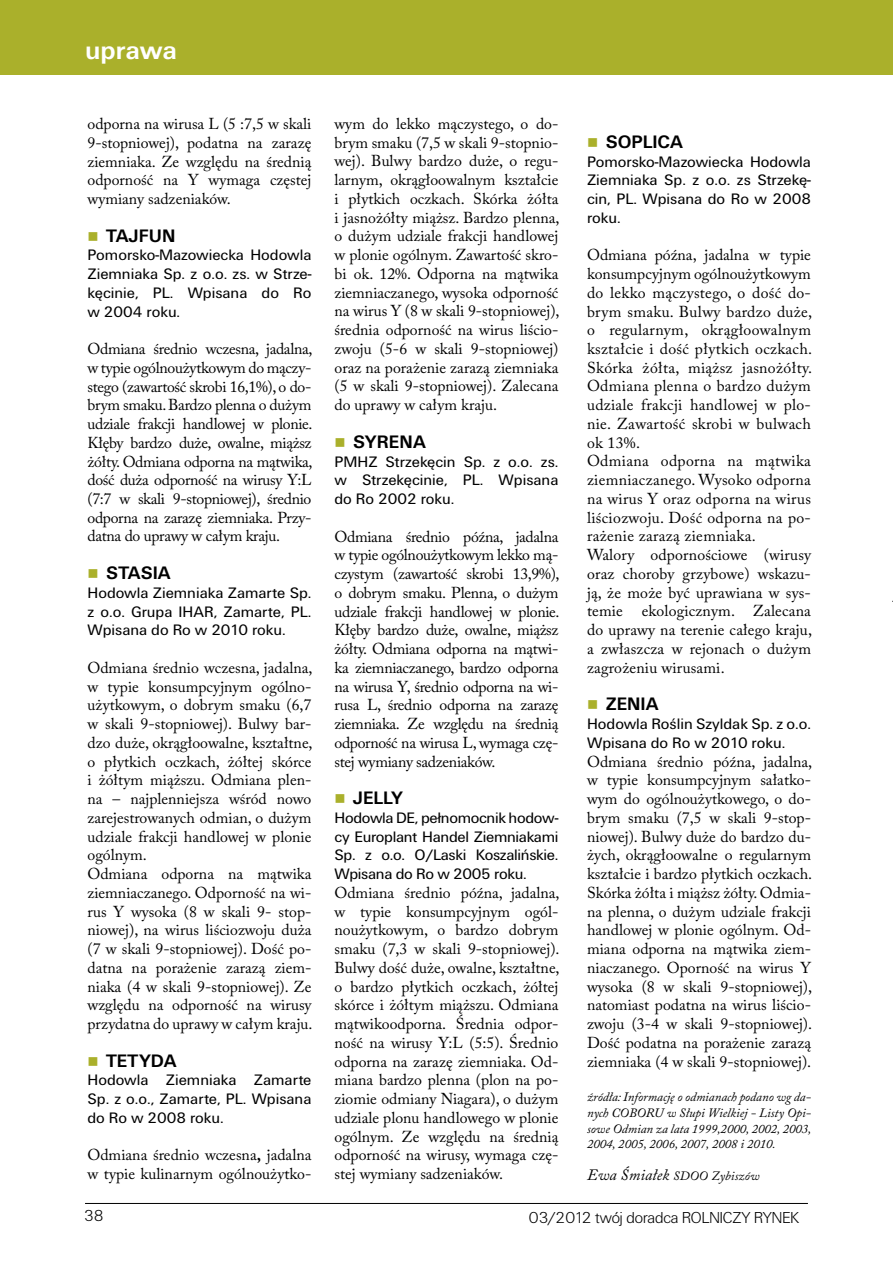
<style>
.page{position:relative;width:893px;height:1263px;background:#fff}
.page>*{position:absolute;margin:0;border:0;box-sizing:border-box;transform-origin:0 0}
._5-odstep{font:700 27px "U001 TOT";color:#fff}
._4-śródtytuł{font:700 18.75px "U001 TOT";color:#000}
.pagina{font:16.5px "U001 DOT Ligh";color:#000}
._5-podstawowy{font:15.75px/18.8px "Adobe Caslon Pro";color:#000;text-align:justify}
._5-podstawowy_-BEZSZ{font:15.75px/18.8px "U001 TOT";color:#000;text-align:justify}
._7-podpis-dzial_-lub{font:italic 12.75px/15.8px "Adobe Caslon Pro";color:#000;text-align:justify}
._6-podpis-nazwisko{font:italic 12.75px "Adobe Caslon Pro";letter-spacing:.01em;color:#000}
.s1{color:#aab02b}
.s2{font-weight:700}
.s3{font-size:15.75px}
</style>
<div class="page">
<hr style="left:85px;top:1203px;width:723px;height:1px;background:#000">
<div style="left:0;top:0;width:893px;height:75px;background:#aab02b"></div>
<p class="_5-odstep" style="left:85px;top:35px;width:94px">uprawa</p>
<p class="_5-podstawowy" style="left:88px;top:114px;width:225px">odporna na wirusa L (5 :7,5 w skali 9-stopniowej), podatna na zarazę ziemniaka. Ze względu na średnią odporność na Y wymaga częstej wymiany sadzeniaków.</p>
<p class="_4-śródtytuł" style="left:88px;top:225px;width:89px"><span class="s1">■</span> TAJFUN</p>
<p class="_5-podstawowy_-BEZSZ" style="left:88px;top:246px;width:225px">Pomorsko-Mazowiecka Hodowla Ziemniaka Sp. z o.o. zs. w Strze&shy;kęcinie, PL. Wpisana do Ro w 2004 roku.</p>
<p class="_5-podstawowy" style="left:88px;top:339px;width:227px">Odmiana średnio wczesna, jadalna, w typie ogólnoużytkowym do mączy&shy;stego (zawartość skrobi 16,1%), o do&shy;brym smaku. Bardzo plenna o dużym udziale frakcji handlowej w plonie.<br>Kłęby bardzo duże, owalne, miąższ żółty. Odmiana odporna na mątwika, dość duża odporność na wirusy Y:L (7:7 w skali 9-stopniowej), średnio odporna na zarazę ziemniaka. Przy&shy;datna do uprawy w całym kraju.</p>
<p class="_4-śródtytuł" style="left:88px;top:562px;width:85px"><span class="s1">■</span> STASIA</p>
<p class="_5-podstawowy_-BEZSZ" style="left:88px;top:583px;width:225px">Hodowla Ziemniaka Zamarte Sp. z o.o. Grupa IHAR, Zamarte, PL.<br>Wpisana do Ro w 2010 roku.</p>
<p class="_5-podstawowy" style="left:88px;top:658px;width:227px">Odmiana średnio wczesna, jadalna, w typie konsumpcyjnym ogólno&shy;użytkowym, o dobrym smaku (6,7 w skali 9-stopniowej). Bulwy bar&shy;dzo duże, okrągłoowalne, kształtne, o płytkich oczkach, żółtej skórce i żółtym miąższu. Odmiana plen&shy;na – najplenniejsza wśród nowo zarejestrowanych odmian, o dużym udziale frakcji handlowej w plonie ogólnym.</p>
<p class="_5-podstawowy" style="left:88px;top:864px;width:227px">Odmiana odporna na mątwika ziemniaczanego. Odporność na wi&shy;rus Y wysoka (8 w skali 9- stop&shy;niowej), na wirus liściozwoju duża (7 w skali 9-stopniowej). Dość po&shy;datna na porażenie zarazą ziem&shy;niaka (4 w skali 9-stopniowej). Ze względu na odporność na wirusy przydatna do uprawy w całym kraju.</p>
<p class="_4-śródtytuł" style="left:88px;top:1050px;width:91px"><span class="s1">■</span> TETYDA</p>
<p class="_5-podstawowy_-BEZSZ" style="left:88px;top:1071px;width:225px">Hodowla Ziemniaka Zamarte Sp. z o.o., Zamarte, PL. Wpisana do Ro w 2008 roku.</p>
<p class="_5-podstawowy" style="left:88px;top:1145px;width:225px">Odmiana średnio wczesna<span class="s2">,</span> jadalna w typie kulinarnym ogólnoużytko-</p>
<p class="_5-podstawowy" style="left:334px;top:114px;width:227px">wym do lekko mączystego, o do&shy;brym smaku (7,5 w skali 9-stopnio&shy;wej). Bulwy bardzo duże, o regu&shy;larnym, okrągłoowalnym kształcie i płytkich oczkach. Skórka żółta i jasnożółty miąższ. Bardzo plenna, o dużym udziale frakcji handlowej w plonie ogólnym. Zawartość skro&shy;bi ok. 12%. Odporna na mątwika ziemniaczanego, wysoka odporność na wirus Y (8 w skali 9-stopniowej), średnia odporność na wirus liścio&shy;zwoju (5-6 w skali 9-stopniowej) oraz na porażenie zarazą ziemniaka (5 w skali 9-stopniowej). Zalecana do uprawy w całym kraju.</p>
<p class="_4-śródtytuł" style="left:334px;top:431px;width:93px"><span class="s1">■</span> SYRENA</p>
<p class="_5-podstawowy_-BEZSZ" style="left:334px;top:452px;width:225px">PMHZ Strzekęcin Sp. z o.o. zs. w Strzekęcinie, PL. Wpisana do Ro 2002 roku.</p>
<p class="_5-podstawowy" style="left:334px;top:527px;width:227px">Odmiana średnio późna, jadalna w typie ogólnoużytkowym lekko mą&shy;czystym (zawartość skrobi 13,9%), o dobrym smaku. Plenna, o dużym udziale frakcji handlowej w plonie.<br>Kłęby bardzo duże, owalne, miąższ żółty. Odmiana odporna na mątwi&shy;ka ziemniaczanego, bardzo odporna na wirusa Y, średnio odporna na wi&shy;rusa L, średnio odporna na zarazę ziemniaka. Ze względu na średnią odporność na wirusa L, wymaga czę&shy;stej wymiany sadzeniaków.</p>
<p class="_4-śródtytuł" style="left:334px;top:787px;width:70px"><span class="s1">■</span> JELLY</p>
<p class="_5-podstawowy_-BEZSZ" style="left:334px;top:808px;width:225px">Hodowla DE, pełnomocnik hodow&shy;cy Europlant Handel Ziemniakami Sp. z o.o. O/Laski Koszalińskie.<br>Wpisana do Ro w 2005 roku.</p>
<p class="_5-podstawowy" style="left:334px;top:883px;width:227px">Odmiana średnio późna, jadalna, w typie konsumpcyjnym ogól&shy;noużytkowym, o bardzo dobrym smaku (7,3 w skali 9-stopniowej).<br>Bulwy dość duże, owalne, kształtne, o bardzo płytkich oczkach, żółtej skórce i żółtym miąższu. Odmiana mątwikoodporna. Średnia odpor&shy;ność na wirusy Y:L (5:5). Średnio odporna na zarazę ziemniaka. Od&shy;miana bardzo plenna (plon na po&shy;ziomie odmiany Niagara), o dużym udziale plonu handlowego w plonie ogólnym. Ze względu na średnią odporność na wirusy, wymaga czę&shy;stej wymiany sadzeniaków.</p>
<p class="_4-śródtytuł" style="left:587px;top:131px;width:97px"><span class="s1">■</span> SOPLICA</p>
<p class="_5-podstawowy_-BEZSZ" style="left:587px;top:152px;width:225px">Pomorsko-Mazowiecka Hodowla Ziemniaka Sp. z o.o. zs Strzekę&shy;cin, PL. Wpisana do Ro w 2008 roku.</p>
<p class="_5-podstawowy" style="left:587px;top:245px;width:227px">Odmiana późna, jadalna w typie konsumpcyjnym ogólnoużytkowym do lekko mączystego, o dość do&shy;brym smaku. Bulwy bardzo duże, o regularnym, okrągłoowalnym kształcie i dość płytkich oczkach.<br>Skórka żółta, miąższ jasnożółty.<br>Odmiana plenna o bardzo dużym udziale frakcji handlowej w plo&shy;nie. Zawartość skrobi w bulwach ok 13%.</p>
<p class="_5-podstawowy" style="left:587px;top:452px;width:225px">Odmiana odporna na mątwika ziemniaczanego. Wysoko odporna na wirus Y oraz odporna na wirus liściozwoju. Dość odporna na po&shy;rażenie zarazą ziemniaka.</p>
<p class="_5-podstawowy" style="left:587px;top:545px;width:227px">Walory odpornościowe (wirusy oraz choroby grzybowe) wskazu&shy;ją, że może być uprawiana w sys&shy;temie ekologicznym. Zalecana do uprawy na terenie całego kraju, a zwłaszcza w rejonach o dużym zagrożeniu wirusami.</p>
<p class="_4-śródtytuł" style="left:587px;top:694px;width:73px"><span class="s1">■</span> ZENIA</p>
<p class="_5-podstawowy_-BEZSZ" style="left:587px;top:715px;width:225px">Hodowla Roślin Szyldak Sp. z o.o.<br>Wpisana do Ro w 2010 roku.</p>
<p class="_5-podstawowy" style="left:587px;top:752px;width:227px">Odmiana średnio późna, jadalna, w typie konsumpcyjnym sałatko&shy;wym do ogólnoużytkowego, o do&shy;brym smaku (7,5 w skali 9-stop&shy;niowej). Bulwy duże do bardzo du&shy;żych, okrągłoowalne o regularnym kształcie i bardzo płytkich oczkach.<br>Skórka żółta i miąższ żółty. Odmia&shy;na plenna, o dużym udziale frakcji handlowej w plonie ogólnym. Od&shy;miana odporna na mątwika ziem&shy;niaczanego. Oporność na wirus Y wysoka (8 w skali 9-stopniowej), natomiast podatna na wirus liścio&shy;zwoju (3-4 w skali 9-stopniowej).<br>Dość podatna na porażenie zarazą ziemniaka (4 w skali 9-stopniowej).</p>
<p class="_7-podpis-dzial_-lub" style="left:587px;top:1089px;width:226px">źródła: Informację o odmianach podano wg da&shy;nych COBORU w Słupi Wielkiej - Listy Opi&shy;sowe Odmian za lata 1999,2000, 2002, 2003, 2004, 2005, 2006, 2007, 2008 i 2010.</p>
<p class="_6-podpis-nazwisko" style="left:587px;top:1168px;width:174px"><span class="s3">Ewa Śmiałek</span> SDOO Zybiszów</p>
<p class="pagina" style="left:84px;top:1206px;width:21px">38</p>
<p class="pagina" style="left:529px;top:1208px;width:272px">03/2012 twój doradca ROLNICZY RYNEK</p>
</div>
